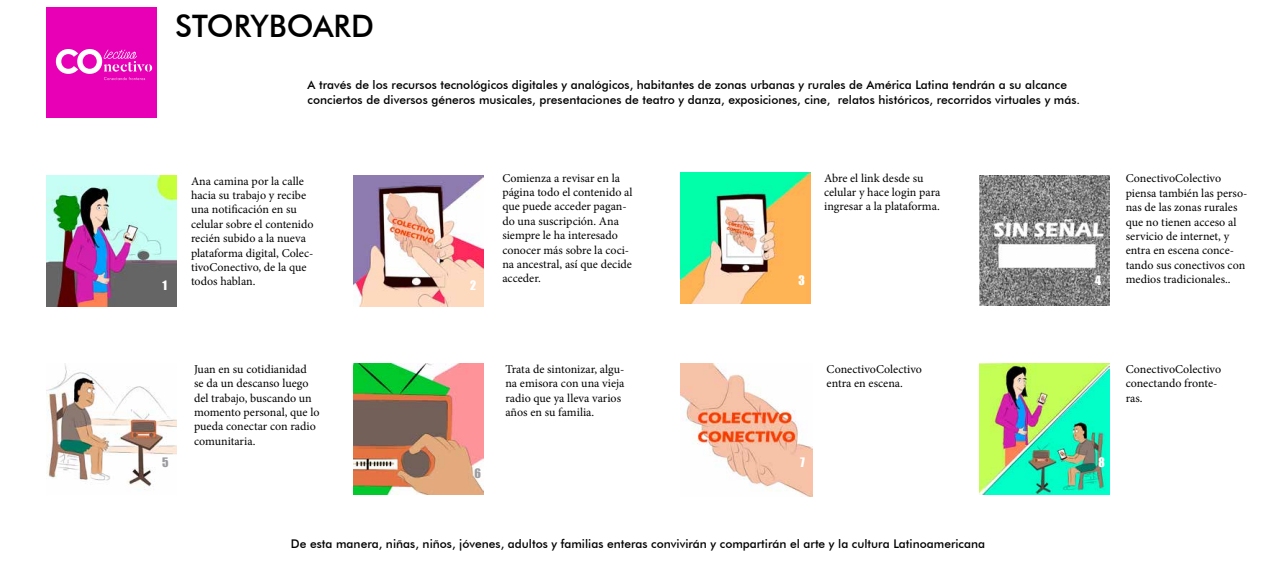
<style>
.page{position:relative;width:1276px;height:567px;background:#fff}
.page>*{position:absolute;margin:0;border:0;box-sizing:border-box;transform-origin:0 0}
.t1{font:500 31px "Futura BT";color:#000}
.t2{font:12px/14.4px "Minion Pro";color:#000}
.t3{font:500 12px/14.4px "Futura BT";color:#000}
.t4{font:12px "Impact";color:#fff}
.t5{font:12px "Impact";color:#9c9ba0}
</style>
<div class="page">
<div style="left:46px;top:8px;width:111px;height:110px;background:#e700b5"></div>
<svg style="left:56px;top:49px;width:96px;height:31px"></svg>
<img style="left:46px;top:176px;width:131px;height:131px">
<img style="left:680px;top:173px;width:131px;height:131px">
<img style="left:353px;top:176px;width:131px;height:131px">
<img style="left:979px;top:175px;width:131px;height:131px">
<img style="left:353px;top:364px;width:131px;height:131px">
<img style="left:979px;top:364px;width:131px;height:131px">
<img style="left:680px;top:364px;width:132px;height:132px">
<img style="left:46px;top:364px;width:131px;height:126px">
<h1 class="t1" style="left:175px;top:7px;width:200px">STORYBOARD</h1>
<p class="t3" style="left:308px;top:78px;width:774px">A través de los recursos tecnológicos digitales y analógicos, habitantes de zonas urbanas y rurales de América Latina tendrán a su alcance conciertos de diversos géneros musicales, presentaciones de teatro y danza, exposiciones, cine, relatos históricos, recorridos virtuales y más.</p>
<p class="t2" style="left:191px;top:174px;width:124px">Ana camina por la calle hacia su trabajo y recibe una notificación en su celular sobre el contenido recién subido a la nueva plataforma digital, Colec&shy;tivoConectivo, de la que todos hablan.</p>
<p class="t2" style="left:824px;top:171px;width:118px">Abre el link desde su celular y hace login para ingresar a la plataforma.</p>
<p class="t2" style="left:502px;top:171px;width:132px">Comienza a revisar en la página todo el contenido al que puede acceder pagan&shy;do una suscripción. Ana siempre le ha interesado conocer más sobre la coci&shy;na ancestral, así que decide acceder.</p>
<p class="t4" style="left:798px;top:271px;width:8px">3</p>
<p class="t4" style="left:1095px;top:271px;width:7px">4</p>
<p class="t4" style="left:162px;top:276px;width:6px">1</p>
<p class="t4" style="left:470px;top:276px;width:8px">2</p>
<p class="t2" style="left:1125px;top:171px;width:123px">ConectivoColectivo piensa también las perso&shy;nas de las zonas rurales que no tienen acceso al servicio de internet, y entra en escena conce&shy;tando sus conectivos con medios tradicionales..</p>
<p class="t5" style="left:162px;top:453px;width:8px">5</p>
<p class="t2" style="left:194px;top:362px;width:127px">Juan en su cotidianidad<br>se da un descanso luego del trabajo, buscando un momento personal, que lo pueda conectar con radio comunitaria.</p>
<p class="t5" style="left:474px;top:464px;width:8px">6</p>
<p class="t2" style="left:505px;top:362px;width:121px">Trata de sintonizar, algu&shy;na emisora con una vieja radio que ya lleva varios años en su familia.</p>
<p class="t2" style="left:826px;top:362px;width:97px">ConectivoColectivo entra en escena.</p>
<p class="t2" style="left:1125px;top:362px;width:97px">ConectivoColectivo conectando fronte&shy;ras.</p>
<p class="t4" style="left:800px;top:453px;width:6px">7</p>
<p class="t4" style="left:1098px;top:453px;width:8px">8</p>
<p class="t3" style="left:291px;top:536px;width:695px">De esta manera, niñas, niños, jóvenes, adultos y familias enteras convivirán y compartirán el arte y la cultura Latinoamericana</p>
</div>
